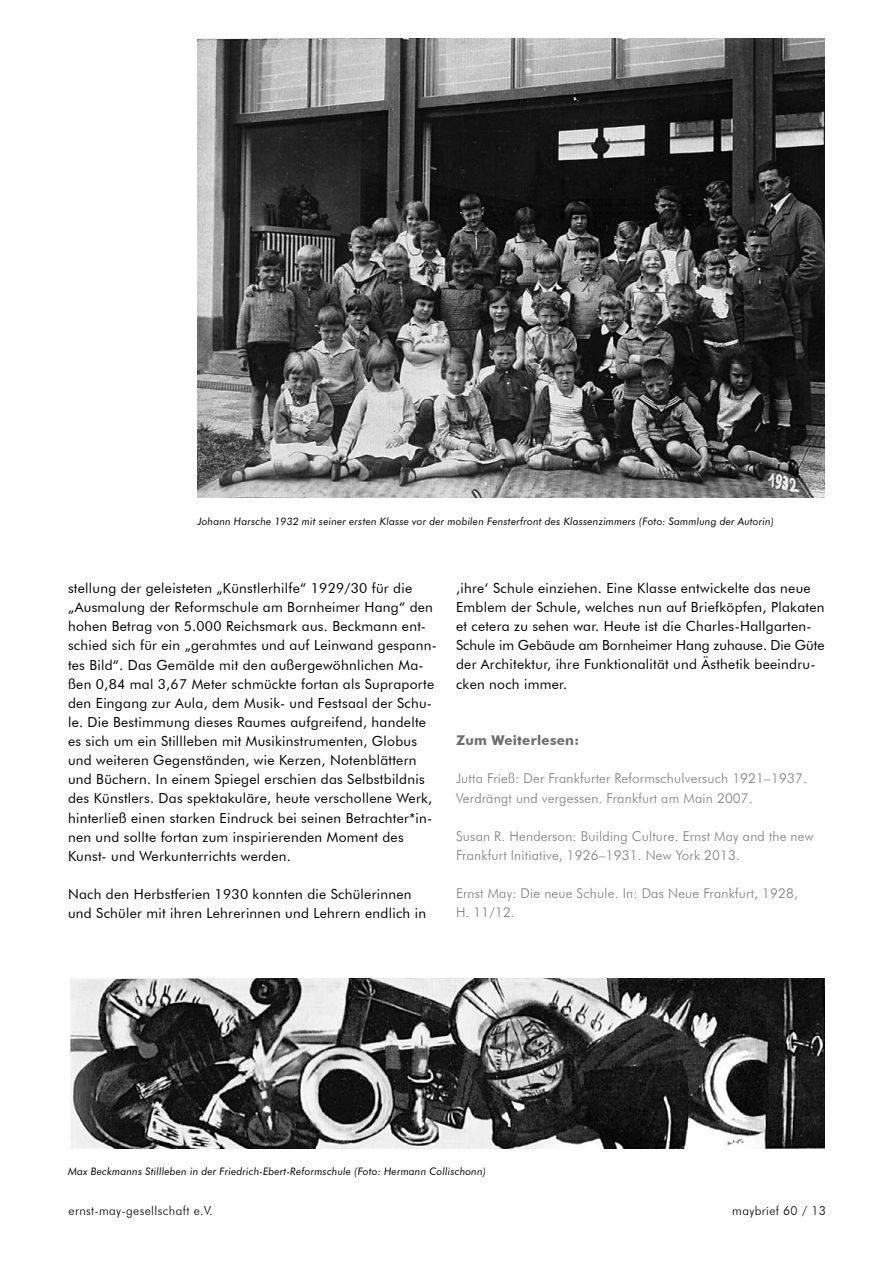
<style>
.page{position:relative;width:893px;height:1263px;background:#fff}
.page>*{position:absolute;margin:0;border:0;box-sizing:border-box;transform-origin:0 0}
.t1{font:13.8px/19px "Futura BT";letter-spacing:.02em;color:#000}
.t2{font:300 13.5px/19.2px "Futura BT";letter-spacing:.015em;color:#7a7b7a}
.t3{font:700 13.5px "Futura BT";letter-spacing:.02em;color:#6e6e6e}
.t4{font:300 12.3px "Futura BT";letter-spacing:.03em;color:#000}
.t5{font:italic 10.35px "Futura BT";letter-spacing:.015em;color:#000}
</style>
<div class="page">
<img style="left:71px;top:978px;width:754px;height:170px">
<img style="left:197px;top:38px;width:628px;height:459px">
<p class="t5" style="left:198px;top:515px;width:578px">Johann Harsche 1932 mit seiner ersten Klasse vor der mobilen Fensterfront des Klassenzimmers (Foto: Sammlung der Autorin)</p>
<p class="t1" style="left:68px;top:578px;width:370px">stellung der geleisteten „Künstlerhilfe“ 1929/30 für die „Ausmalung der Reformschule am Bornheimer Hang“ den hohen Betrag von 5.000 Reichsmark aus. Beckmann ent&shy;schied sich für ein „gerahmtes und auf Leinwand gespann&shy;tes Bild“. Das Gemälde mit den außergewöhnlichen Ma&shy;ßen 0,84 mal 3,67 Meter schmückte fortan als Supraporte den Eingang zur Aula, dem Musik- und Festsaal der Schu&shy;le. Die Bestimmung dieses Raumes aufgreifend, handelte es sich um ein Stillleben mit Musikinstrumenten, Globus und weiteren Gegenständen, wie Kerzen, Notenblättern und Büchern. In einem Spiegel erschien das Selbstbildnis des Künstlers. Das spektakuläre, heute verschollene Werk, hinterließ einen starken Eindruck bei seinen Betrachter*in&shy;nen und sollte fortan zum inspirierenden Moment des Kunst- und Werkunterrichts werden.</p>
<p class="t1" style="left:68px;top:884px;width:360px">Nach den Herbstferien 1930 konnten die Schülerinnen und Schüler mit ihren Lehrerinnen und Lehrern endlich in</p>
<p class="t1" style="left:456px;top:578px;width:370px">‚ihre‘ Schule einziehen. Eine Klasse entwickelte das neue Emblem der Schule, welches nun auf Briefköpfen, Plakaten et cetera zu sehen war. Heute ist die Charles-Hallgarten-Schule im Gebäude am Bornheimer Hang zuhause. Die Güte der Architektur, ihre Funktionalität und Ästhetik beeindru&shy;cken noch immer.</p>
<p class="t3" style="left:456px;top:732px;width:124px">Zum Weiterlesen:</p>
<p class="t2" style="left:456px;top:769px;width:352px">Jutta Frieß: Der Frankfurter Reformschulversuch 1921–1937.<br>Verdrängt und vergessen. Frankfurt am Main 2007.</p>
<p class="t2" style="left:456px;top:826px;width:359px">Susan R. Henderson: Building Culture. Ernst May and the new<br>Frankfurt Initiative, 1926–1931. New York 2013.</p>
<p class="t2" style="left:456px;top:884px;width:343px">Ernst May: Die neue Schule. In: Das Neue Frankfurt, 1928,<br>H. 11/12.</p>
<p class="t5" style="left:68px;top:1165px;width:420px">Max Beckmanns Stillleben in der Friedrich-Ebert-Reformschule (Foto: Hermann Collischonn)</p>
<p class="t4" style="left:69px;top:1203px;width:146px">ernst-may-gesellschaft e.V.</p>
<p class="t4" style="left:732px;top:1203px;width:95px">maybrief 60 / 13</p>
</div>
